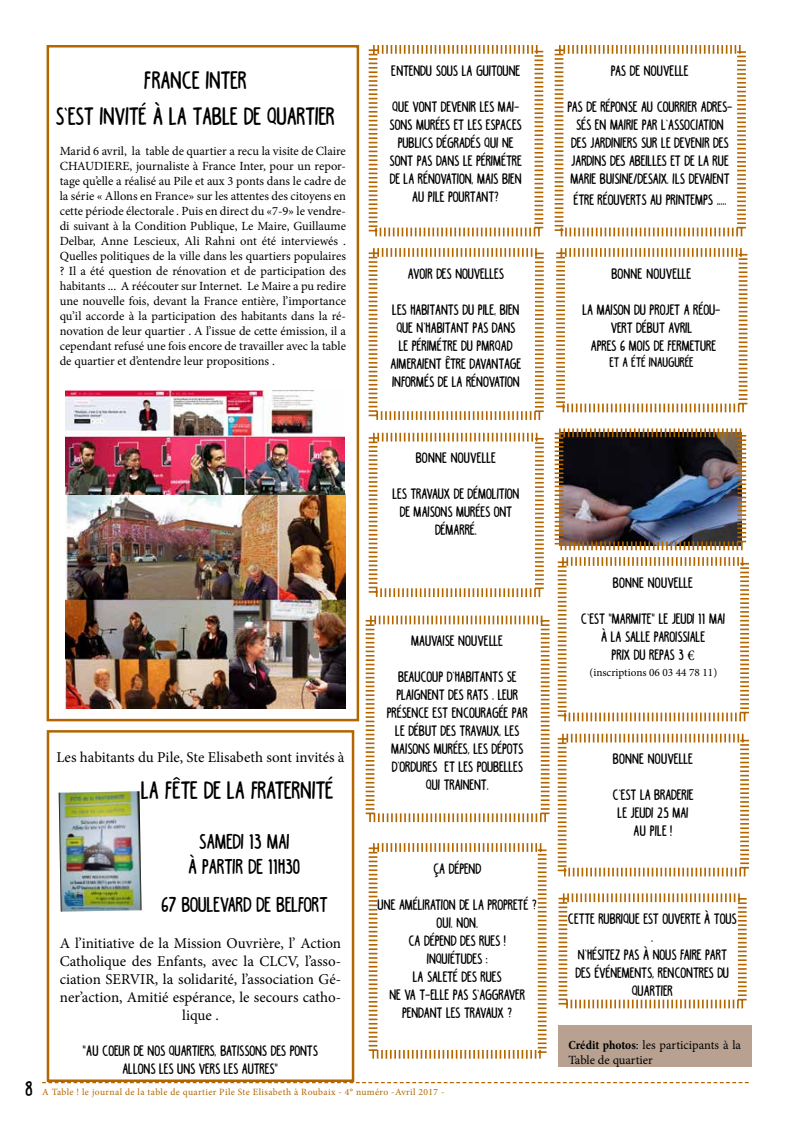
<style>
.page{position:relative;width:794px;height:1127px;background:#fff}
.page>*{position:absolute;margin:0;border:0;box-sizing:border-box;transform-origin:0 0}
.t1{font:700 25px/36px "Black Coffee";color:#000;text-align:center}
.t2{font:700 21.25px/25.5px "Black Coffee";color:#000;text-align:center}
.t3{font:700 15px/18px "Black Coffee";color:#000;text-align:center}
.t4{font:15px/18px "Minion Pro";color:#000;text-align:center}
.t5{font:700 13.75px "Black Coffee";color:#000}
.t6{font:12.5px/15px "Minion Pro";color:#000;text-align:justify}
.t7{font:11.25px "Minion Pro";color:#000}
.t8{font:9.62px "Minion Pro";letter-spacing:.04em;color:#b36500}
.s1{font-family:"Minion Pro";font-weight:400}
.s2{font-weight:700;font-stretch:condensed}
</style>
<div class="page">
<div style="left:47px;top:45px;width:312px;height:676px;border:2px solid #b36500"></div>
<svg style="left:556px;top:248px;width:191px;height:164px"></svg>
<div style="left:47px;top:730px;width:307px;height:352px;border:2px solid #b36500"></div>
<div style="left:558px;top:1025px;width:193px;height:42px;background:#b8a191"></div>
<img style="left:65px;top:493px;width:281px;height:216px">
<svg style="left:558px;top:734px;width:191px;height:142px"></svg>
<svg style="left:558px;top:557px;width:191px;height:164px"></svg>
<img style="left:66px;top:391px;width:279px;height:104px">
<svg style="left:558px;top:893px;width:188px;height:115px"></svg>
<svg style="left:42px;top:1082px;width:706px;height:1px"></svg>
<img style="left:59px;top:791px;width:83px;height:120px">
<svg style="left:554px;top:45px;width:192px;height:191px"></svg>
<svg style="left:369px;top:433px;width:175px;height:164px"></svg>
<svg style="left:366px;top:615px;width:183px;height:207px"></svg>
<svg style="left:369px;top:45px;width:174px;height:191px"></svg>
<svg style="left:369px;top:843px;width:177px;height:215px"></svg>
<svg style="left:369px;top:248px;width:175px;height:172px"></svg>
<img style="left:554px;top:428px;width:192px;height:122px">
<h1 class="t1" style="left:56px;top:62px;width:281px">FRANCE INTER<br>S’EST INVITÉ À LA TABLE DE QUARTIER</h1>
<p class="t6" style="left:60px;top:144px;width:288px">Marid 6 avril, la table de quartier a recu la visite de Claire CHAUDIERE, journaliste à France Inter, pour un repor&shy;tage qu’elle a réalisé au Pile et aux 3 ponts dans le cadre de la série « Allons en France» sur les attentes des citoyens en cette période électorale . Puis en direct du «7-9» le vendre&shy;di suivant à la Condition Publique, Le Maire, Guillaume Delbar, Anne Lescieux, Ali Rahni ont été interviewés .<br>Quelles politiques de la ville dans les quartiers populaires ? Il a été question de rénovation et de participation des habitants ... A réécouter sur Internet. Le Maire a pu redire une nouvelle fois, devant la France entière, l’importance qu’il accorde à la participation des habitants dans la ré&shy;novation de leur quartier . A l’issue de cette émission, il a cependant refusé une fois encore de travailler avec la table de quartier et d’entendre leur propositions .</p>
<p class="t3" style="left:391px;top:61px;width:130px">ENTENDU SOUS LA GUITOUNE</p>
<p class="t3" style="left:390px;top:97px;width:133px">QUE VONT DEVENIR LES MAI-<br>SONS MURÉES ET LES ESPACES<br>PUBLICS DÉGRADÉS QUI NE<br>SONT PAS DANS LE PÉRIMÉTRE<br>DE LA RÉNOVATION, MAIS BIEN<br>AU PILE POURTANT?</p>
<p class="t3" style="left:408px;top:264px;width:98px">AVOIR DES NOUVELLES</p>
<p class="t3" style="left:391px;top:300px;width:132px">LES HABITANTS DU PILE, BIEN<br>QUE N’HABITANT PAS DANS<br>LE PÉRIMÉTRE DU PMRQAD<br>AIMERAIENT ÊTRE DAVANTAGE<br>INFORMÉS DE LA RÉNOVATION</p>
<p class="t3" style="left:611px;top:61px;width:79px">PAS DE NOUVELLE</p>
<p class="t3" style="left:568px;top:97px;width:166px">PAS DE RÉPONSE AU COURRIER ADRES-SÉS EN MAIRIE PAR L’ASSOCIATION DES JARDINIERS SUR LE DEVENIR DES JARDINS DES ABEILLES ET DE LA RUE MARIE BUISINE/DESAIX. ILS DEVAIENT</p>
<p class="t3" style="left:574px;top:190px;width:154px">ÉTRE RÉOUVERTS AU PRINTEMPS .....</p>
<p class="t3" style="left:611px;top:264px;width:82px">BONNE NOUVELLE</p>
<p class="t3" style="left:583px;top:300px;width:139px">LA MAISON DU PROJET A RÉOU-<br>VERT DÉBUT AVRIL<br>APRES 6 MOIS DE FERMETURE</p>
<p class="t5" style="left:610px;top:354px;width:85px">ET A ÉTÉ INAUGURÉE</p>
<p class="t3" style="left:416px;top:449px;width:82px">BONNE NOUVELLE</p>
<p class="t3" style="left:393px;top:485px;width:128px">LES TRAVAUX DE DÉMOLITION<br>DE MAISONS MURÉES ONT<br>DÉMARRÉ.</p>
<h2 class="t2" style="left:26px;top:1075px;width:9px">8</h2>
<p class="t3" style="left:613px;top:573px;width:82px">BONNE NOUVELLE</p>
<p class="t3" style="left:581px;top:609px;width:146px">C’EST "MARMITE" LE JEUDI 11 MAI<br>À LA SALLE PAROISSIALE<br>PRIX DU REPAS 3 <span class="s1">€</span></p>
<p class="t7" style="left:589px;top:665px;width:129px">(inscriptions 06 03 44 78 11)</p>
<p class="t3" style="left:411px;top:632px;width:93px">MAUVAISE NOUVELLE</p>
<p class="t3" style="left:387px;top:668px;width:142px">BEAUCOUP D’HABITANTS SE<br>PLAIGNENT DES RATS . LEUR<br>PRÉSENCE EST ENCOURAGÉE PAR<br>LE DÉBUT DES TRAVAUX, LES<br>MAISONS MURÉES, LES DÉPOTS<br>D’ORDURES ET LES POUBELLES<br>QUI TRAINENT.</p>
<p class="t4" style="left:56px;top:748px;width:290px">Les habitants du Pile, Ste Elisabeth sont invités à</p>
<h1 class="t1" style="left:142px;top:772px;width:194px">LA FÊTE DE LA FRATERNITÉ</h1>
<h2 class="t2" style="left:189px;top:828px;width:113px">SAMEDI 13 MAI<br>À PARTIR DE 11H30</h2>
<h2 class="t2" style="left:162px;top:891px;width:168px">67 BOULEVARD DE BELFORT</h2>
<p class="t4" style="left:60px;top:934px;width:283px">A l’initiative de la Mission Ouvrière, l’ Action Catholique des Enfants, avec la CLCV, l’asso&shy;ciation SERVIR, la solidarité, l’association Gé&shy;ner’action, Amitié espérance, le secours catho&shy;lique .</p>
<p class="t3" style="left:83px;top:1041px;width:237px">"AU COEUR DE NOS QUARTIERS, BATISSONS DES PONTS<br>ALLONS LES UNS VERS LES AUTRES"</p>
<p class="t6" style="left:568px;top:1037px;width:174px"><span class="s2">Crédit photos</span>: les participants à la<br>Table de quartier</p>
<p class="t3" style="left:613px;top:750px;width:82px">BONNE NOUVELLE</p>
<p class="t3" style="left:613px;top:786px;width:82px">C’EST LA BRADERIE<br>LE JEUDI 25 MAI<br>AU PILE !</p>
<p class="t3" style="left:434px;top:859px;width:49px">ÇA DÉPEND</p>
<p class="t3" style="left:378px;top:895px;width:161px">UNE AMÉLIRATION DE LA PROPRETÉ ?<br>OUI. NON.<br>CA DÉPEND DES RUES !<br>INQUIÉTUDES :<br>LA SALETÉ DES RUES<br>NE VA T-ELLE PAS S’AGGRAVER<br>PENDANT LES TRAVAUX ?</p>
<p class="t3" style="left:568px;top:909px;width:170px">CETTE RUBRIQUE EST OUVERTE À TOUS .<br>N’HÉSITEZ PAS À NOUS FAIRE PART<br>DES ÉVÉNEMENTS, RENCONTRES DU<br>QUARTIER</p>
<p class="t8" style="left:42px;top:1085px;width:404px">A Table ! le journal de la table de quartier Pile Ste Elisabeth à Roubaix - 4° numéro -Avril 2017 -</p>
</div>
